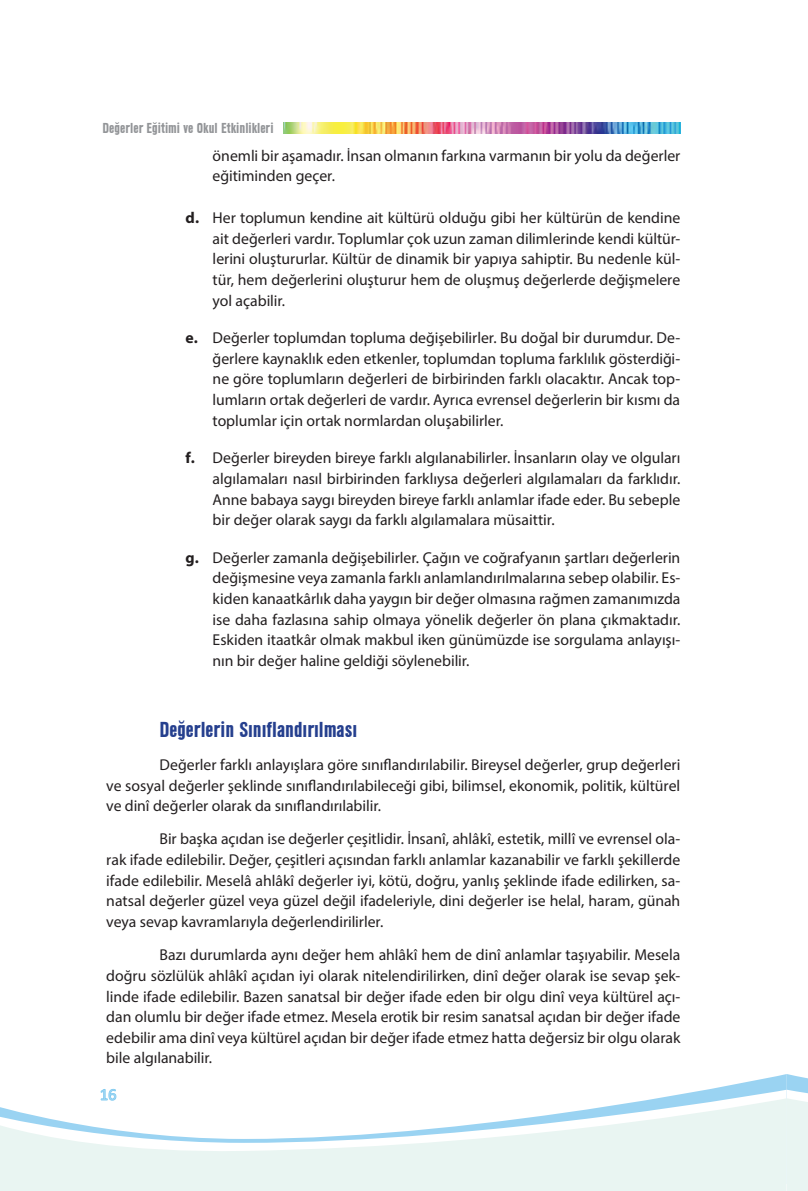
<style>
.page{position:relative;width:808px;height:1191px;background:#fff}
.page>*{position:absolute;margin:0;border:0;box-sizing:border-box;transform-origin:0 0}
.t1{font:700 condensed 22.5px "URW Grotesk T";color:#253f8e}
.t2{font:16.5px "Calibri";color:#9ad3f2}
.t3{font:15.75px/20.5px "Myriad Pro";letter-spacing:-.005em;color:#231f20;text-align:justify}
.t4{font:700 condensed 15px "URW Grotesk T";color:#939598}
.s1{font-weight:700}
</style>
<div class="page">
<img style="left:284px;top:123px;width:397px;height:10px">
<svg style="left:787px;top:1074px;width:21px;height:117px;background:#e0f1f3"></svg>
<svg style="left:113px;top:1074px;width:674px;height:15px"></svg>
<svg style="left:100px;top:1089px;width:687px;height:9px"></svg>
<svg style="left:0;top:1098px;width:787px;height:93px"></svg>
<p class="t4" style="left:103px;top:120px;width:172px">Değerler Eğitimi ve Okul Etkinlikleri</p>
<p class="t3" style="left:213px;top:145px;width:469px">önemli bir aşamadır. İnsan olmanın farkına varmanın bir yolu da değerler eğitiminden geçer.</p>
<p class="t3" style="left:213px;top:207px;width:469px;text-indent:-27px"><span class="s1">d.</span> Her toplumun kendine ait kültürü olduğu gibi her kültürün de kendine ait değerleri vardır. Toplumlar çok uzun zaman dilimlerinde kendi kültür&shy;lerini oluştururlar. Kültür de dinamik bir yapıya sahiptir. Bu nedenle kül&shy;tür, hem değerlerini oluşturur hem de oluşmuş değerlerde değişmelere yol açabilir.</p>
<p class="t3" style="left:213px;top:327px;width:469px;text-indent:-27px"><span class="s1">e.</span> Değerler toplumdan topluma değişebilirler. Bu doğal bir durumdur. De&shy;ğerlere kaynaklık eden etkenler, toplumdan topluma farklılık gösterdiği&shy;ne göre toplumların değerleri de birbirinden farklı olacaktır. Ancak top&shy;lumların ortak değerleri de vardır. Ayrıca evrensel değerlerin bir kısmı da toplumlar için ortak normlardan oluşabilirler.</p>
<p class="t3" style="left:213px;top:447px;width:469px;text-indent:-27px"><span class="s1">f.</span> Değerler bireyden bireye farklı algılanabilirler. İnsanların olay ve olguları algılamaları nasıl birbirinden farklıysa değerleri algılamaları da farklıdır.<br>Anne babaya saygı bireyden bireye farklı anlamlar ifade eder. Bu sebeple bir değer olarak saygı da farklı algılamalara müsaittir.</p>
<p class="t3" style="left:213px;top:547px;width:469px;text-indent:-27px"><span class="s1">g.</span> Değerler zamanla değişebilirler. Çağın ve coğrafyanın şartları değerlerin değişmesine veya zamanla farklı anlamlandırılmalarına sebep olabilir. Es&shy;kiden kanaatkârlık daha yaygın bir değer olmasına rağmen zamanımızda ise daha fazlasına sahip olmaya yönelik değerler ön plana çıkmaktadır.<br>Eskiden itaatkâr olmak makbul iken günümüzde ise sorgulama anlayışı&shy;nın bir değer haline geldiği söylenebilir.</p>
<h1 class="t1" style="left:159px;top:717px;width:199px">Değerlerin Sınıflandırılması</h1>
<p class="t3" style="left:106px;top:754px;width:575px;text-indent:53px">Değerler farklı anlayışlara göre sınıflandırılabilir. Bireysel değerler, grup değerleri ve sosyal değerler şeklinde sınıflandırılabileceği gibi, bilimsel, ekonomik, politik, kültürel ve dinî değerler olarak da sınıflandırılabilir.</p>
<p class="t3" style="left:106px;top:828px;width:576px;text-indent:53px">Bir başka açıdan ise değerler çeşitlidir. İnsanî, ahlâkî, estetik, millî ve evrensel ola&shy;rak ifade edilebilir. Değer, çeşitleri açısından farklı anlamlar kazanabilir ve farklı şekillerde ifade edilebilir. Meselâ ahlâkî değerler iyi, kötü, doğru, yanlış şeklinde ifade edilirken, sa&shy;natsal değerler güzel veya güzel değil ifadeleriyle, dini değerler ise helal, haram, günah veya sevap kavramlarıyla değerlendirilirler.</p>
<p class="t3" style="left:106px;top:944px;width:576px;text-indent:53px">Bazı durumlarda aynı değer hem ahlâkî hem de dinî anlamlar taşıyabilir. Mesela doğru sözlülük ahlâkî açıdan iyi olarak nitelendirilirken, dinî değer olarak ise sevap şek&shy;linde ifade edilebilir. Bazen sanatsal bir değer ifade eden bir olgu dinî veya kültürel açı&shy;dan olumlu bir değer ifade etmez. Mesela erotik bir resim sanatsal açıdan bir değer ifade edebilir ama dinî veya kültürel açıdan bir değer ifade etmez hatta değersiz bir olgu olarak bile algılanabilir.</p>
<p class="t2" style="left:100px;top:1084px;width:18px">16</p>
</div>
